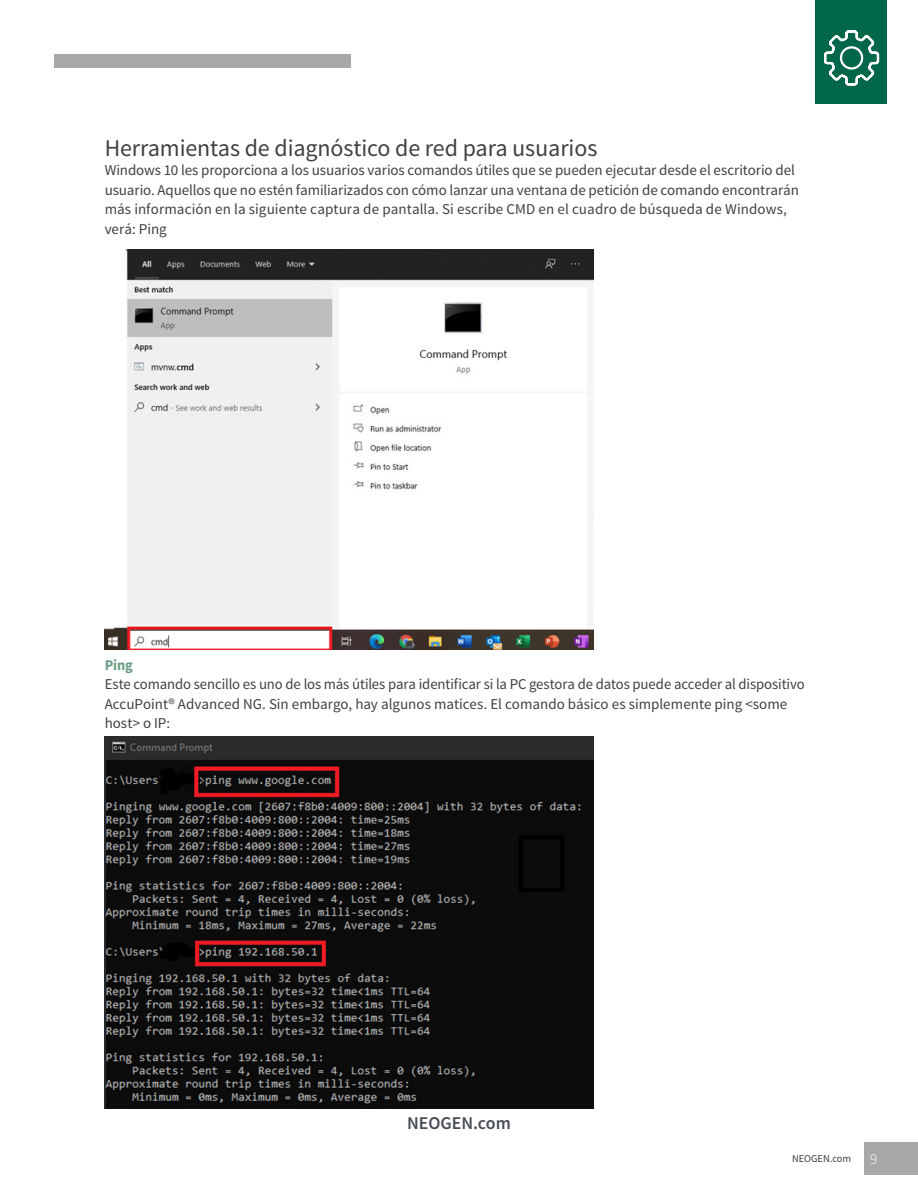
<style>
.page{position:relative;width:918px;height:1188px;background:#fff}
.page>*{position:absolute;margin:0;border:0;box-sizing:border-box;transform-origin:0 0}
.t1{font:24px "Source Sans Pro";letter-spacing:-.005em;color:#414042}
.t2{font:600 18px "Source Sans Pro";color:#474c55}
.t3{font:15px/19.5px "Source Sans Pro";letter-spacing:-.005em;color:#414042}
.t4{font:700 15px "Source Sans Pro";color:#6e9f87;scale:.95 1}
.t5{font:300 15px "Source Sans Pro";color:#fff}
.t6{font:10.5px "Source Sans Pro";color:#414042}
</style>
<div class="page">
<div style="left:815px;top:0;width:72px;height:104px;background:#006749"></div>
<div style="left:54px;top:54px;width:297px;height:14px;background:#a8a8a9"></div>
<svg style="left:824px;top:30px;width:56px;height:56px"></svg>
<div style="left:864px;top:1142px;width:54px;height:33px;background:#a8a8a9"></div>
<img style="left:105px;top:250px;width:488px;height:399px">
<img style="left:105px;top:737px;width:488px;height:371px">
<h1 class="t1" style="left:105px;top:133px;width:494px">Herramientas de diagnóstico de red para usuarios</h1>
<p class="t3" style="left:105px;top:161px;width:696px">Windows 10 les proporciona a los usuarios varios comandos útiles que se pueden ejecutar desde el escritorio del usuario. Aquellos que no estén familiarizados con cómo lanzar una ventana de petición de comando encontrarán más información en la siguiente captura de pantalla. Si escribe CMD en el cuadro de búsqueda de Windows, verá: Ping</p>
<p class="t4" style="left:105px;top:655px;width:31px">Ping</p>
<p class="t3" style="left:105px;top:675px;width:702px">Este comando sencillo es uno de los más útiles para identificar si la PC gestora de datos puede acceder al dispositivo<br>AccuPoint® Advanced NG. Sin embargo, hay algunos matices. El comando básico es simplemente ping &lt;some host&gt; o IP:</p>
<p class="t2" style="left:407px;top:1111px;width:105px">NEOGEN.com</p>
<p class="t6" style="left:792px;top:1152px;width:61px">NEOGEN.com</p>
<p class="t5" style="left:870px;top:1150px;width:9px">9</p>
</div>
